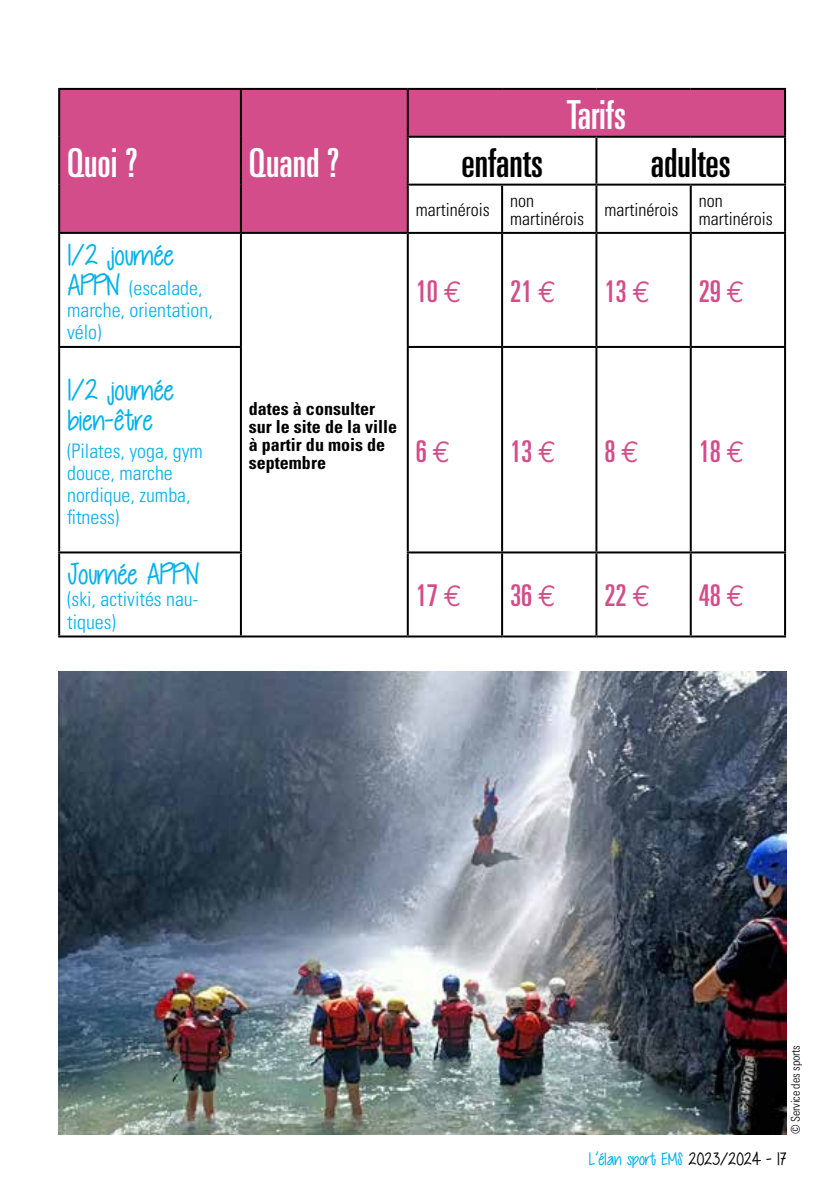
<style>
.page{position:relative;width:840px;height:1191px;background:#fff}
.page>*{position:absolute;margin:0;border:0;box-sizing:border-box;transform-origin:0 0}
.t1{font:ultra-condensed 40px "Univers";color:#fff}
.t2{font:ultra-condensed 40px "Univers";color:#000}
.t3{font:30px/30px "Cutie Patootie";color:#00b1eb}
.t4{font:ultra-condensed 30px "Univers";color:#d24d89}
.t5{font:300 condensed 20px/22px "Univers";color:#00b1eb}
.t6{font:700 condensed 18px/18px "Univers";color:#000}
.t7{font:300 condensed 18px/18px "Univers";color:#000}
.t8{font:18px "Cutie Patootie";color:#00b1eb}
.t9{font:300 condensed 12px "Univers";letter-spacing:-.01em;color:#000}
.s1{font-family:"Cutie Patootie";font-weight:400;font-stretch:normal;font-size:30px}
.s2{font-family:"Euro Mono";font-stretch:normal}
.s3{color:#000}
</style>
<div class="page">
<svg style="left:60px;top:90px;width:723px;height:142px;fill:#d24d89"></svg>
<hr style="left:240px;top:90px;width:2px;height:47px;background:#000">
<hr style="left:406px;top:90px;width:2px;height:46px;background:#000">
<hr style="left:783px;top:90px;width:2px;height:46px;background:#000">
<hr style="left:240px;top:137px;width:2px;height:48px;background:#000">
<hr style="left:406px;top:138px;width:2px;height:46px;background:#000">
<hr style="left:595px;top:138px;width:2px;height:46px;background:#000">
<hr style="left:783px;top:138px;width:2px;height:46px;background:#000">
<hr style="left:240px;top:185px;width:2px;height:47px;background:#000">
<hr style="left:240px;top:234px;width:2px;height:112px;background:#000">
<hr style="left:240px;top:348px;width:2px;height:203px;background:#000">
<hr style="left:240px;top:553px;width:2px;height:82px;background:#000">
<hr style="left:58px;top:88px;width:183px;height:2px;background:#000">
<hr style="left:58px;top:90px;width:2px;height:47px;background:#000">
<hr style="left:241px;top:88px;width:166px;height:2px;background:#000">
<hr style="left:407px;top:88px;width:95px;height:2px;background:#000">
<hr style="left:502px;top:88px;width:94px;height:2px;background:#000">
<hr style="left:596px;top:88px;width:94px;height:2px;background:#000">
<hr style="left:690px;top:88px;width:95px;height:2px;background:#000">
<hr style="left:58px;top:137px;width:2px;height:48px;background:#000">
<hr style="left:406px;top:136px;width:96px;height:2px;background:#000">
<hr style="left:502px;top:136px;width:94px;height:2px;background:#000">
<hr style="left:596px;top:136px;width:94px;height:2px;background:#000">
<hr style="left:690px;top:136px;width:95px;height:2px;background:#000">
<hr style="left:58px;top:185px;width:2px;height:47px;background:#000">
<hr style="left:406px;top:184px;width:96px;height:2px;background:#000">
<hr style="left:502px;top:184px;width:94px;height:2px;background:#000">
<hr style="left:596px;top:184px;width:94px;height:2px;background:#000">
<hr style="left:690px;top:184px;width:95px;height:2px;background:#000">
<hr style="left:58px;top:232px;width:183px;height:2px;background:#000">
<hr style="left:241px;top:232px;width:166px;height:2px;background:#000">
<hr style="left:407px;top:232px;width:95px;height:2px;background:#000">
<hr style="left:502px;top:232px;width:94px;height:2px;background:#000">
<hr style="left:596px;top:232px;width:94px;height:2px;background:#000">
<hr style="left:690px;top:232px;width:95px;height:2px;background:#000">
<hr style="left:58px;top:346px;width:184px;height:2px;background:#000">
<hr style="left:406px;top:346px;width:96px;height:2px;background:#000">
<hr style="left:502px;top:346px;width:94px;height:2px;background:#000">
<hr style="left:596px;top:346px;width:94px;height:2px;background:#000">
<hr style="left:690px;top:346px;width:95px;height:2px;background:#000">
<hr style="left:58px;top:551px;width:184px;height:2px;background:#000">
<hr style="left:406px;top:551px;width:96px;height:2px;background:#000">
<hr style="left:502px;top:551px;width:94px;height:2px;background:#000">
<hr style="left:596px;top:551px;width:94px;height:2px;background:#000">
<hr style="left:690px;top:551px;width:95px;height:2px;background:#000">
<hr style="left:58px;top:635px;width:183px;height:2px;background:#000">
<hr style="left:241px;top:635px;width:166px;height:2px;background:#000">
<hr style="left:407px;top:635px;width:95px;height:2px;background:#000">
<hr style="left:502px;top:635px;width:94px;height:2px;background:#000">
<hr style="left:596px;top:635px;width:94px;height:2px;background:#000">
<hr style="left:690px;top:635px;width:95px;height:2px;background:#000">
<hr style="left:406px;top:186px;width:2px;height:46px;background:#000">
<hr style="left:501px;top:186px;width:2px;height:46px;background:#000">
<hr style="left:595px;top:186px;width:2px;height:46px;background:#000">
<hr style="left:689px;top:186px;width:2px;height:46px;background:#000">
<hr style="left:783px;top:186px;width:2px;height:46px;background:#000">
<hr style="left:58px;top:234px;width:2px;height:112px;background:#000">
<hr style="left:406px;top:234px;width:2px;height:112px;background:#000">
<hr style="left:501px;top:234px;width:2px;height:112px;background:#000">
<hr style="left:595px;top:234px;width:2px;height:112px;background:#000">
<hr style="left:689px;top:234px;width:2px;height:112px;background:#000">
<hr style="left:783px;top:234px;width:2px;height:112px;background:#000">
<hr style="left:406px;top:348px;width:2px;height:203px;background:#000">
<hr style="left:501px;top:348px;width:2px;height:203px;background:#000">
<hr style="left:595px;top:348px;width:2px;height:203px;background:#000">
<hr style="left:689px;top:348px;width:2px;height:203px;background:#000">
<hr style="left:783px;top:348px;width:2px;height:203px;background:#000">
<hr style="left:58px;top:553px;width:2px;height:82px;background:#000">
<hr style="left:406px;top:553px;width:2px;height:82px;background:#000">
<hr style="left:501px;top:553px;width:2px;height:82px;background:#000">
<hr style="left:595px;top:553px;width:2px;height:82px;background:#000">
<hr style="left:689px;top:553px;width:2px;height:82px;background:#000">
<hr style="left:783px;top:553px;width:2px;height:82px;background:#000">
<hr style="left:58px;top:348px;width:2px;height:203px;background:#000">
<img style="left:58px;top:671px;width:727px;height:463px">
<h1 class="t1" style="left:67px;top:140px;width:72px">Quoi ?</h1>
<h1 class="t1" style="left:249px;top:140px;width:92px">Quand ?</h1>
<h2 class="t3" style="left:67px;top:240px;width:108px">1/2 journée</h2>
<p class="t5" style="left:67px;top:277px;width:147px"><span class="s1">APPN</span> (escalade, marche, orientation, vélo)</p>
<h1 class="t1" style="left:566px;top:92px;width:61px">Tarifs</h1>
<h1 class="t2" style="left:461px;top:140px;width:83px">enfants</h1>
<h1 class="t2" style="left:650px;top:140px;width:81px">adultes</h1>
<p class="t7" style="left:415px;top:200px;width:75px">martinérois</p>
<p class="t7" style="left:510px;top:191px;width:75px">non martinérois</p>
<p class="t7" style="left:604px;top:200px;width:75px">martinérois</p>
<p class="t7" style="left:698px;top:191px;width:75px">non martinérois</p>
<h2 class="t4" style="left:415px;top:274px;width:47px">10 <span class="s2">5</span></h2>
<h2 class="t4" style="left:510px;top:274px;width:47px">21<span class="s2">5</span></h2>
<h2 class="t4" style="left:604px;top:274px;width:47px">13<span class="s2">5</span></h2>
<h2 class="t4" style="left:698px;top:274px;width:47px">29<span class="s2">5</span></h2>
<h2 class="t3" style="left:67px;top:375px;width:108px">1/2 journée bien-être</h2>
<p class="t5" style="left:67px;top:439px;width:137px">(Pilates, yoga, gym douce, marche nordique, zumba, fitness)</p>
<h2 class="t4" style="left:415px;top:434px;width:36px">6 <span class="s2">5</span></h2>
<h2 class="t4" style="left:510px;top:434px;width:47px">13 <span class="s2">5</span></h2>
<h2 class="t4" style="left:604px;top:434px;width:36px">8 <span class="s2">5</span></h2>
<h2 class="t4" style="left:698px;top:434px;width:47px">18 <span class="s2">5</span></h2>
<h2 class="t3" style="left:67px;top:560px;width:134px">Journée APPN</h2>
<p class="t5" style="left:67px;top:588px;width:133px">(ski, activités nau&shy;tiques)</p>
<h2 class="t4" style="left:415px;top:578px;width:47px">17 <span class="s2">5</span></h2>
<h2 class="t4" style="left:510px;top:578px;width:47px">36<span class="s2">5</span></h2>
<h2 class="t4" style="left:604px;top:578px;width:47px">22 <span class="s2">5</span></h2>
<h2 class="t4" style="left:698px;top:578px;width:47px">48 <span class="s2">5</span></h2>
<p class="t6" style="left:249px;top:399px;width:149px">dates à consulter sur le site de la ville à partir du mois de septembre</p>
<p class="t9" style="left:788px;top:1134px;width:91px;rotate:-90deg">© Service des sports</p>
<p class="t8" style="left:588px;top:1149px;width:199px">L’élan sport EMS <span class="s3">2023/2024 - 17</span></p>
</div>
